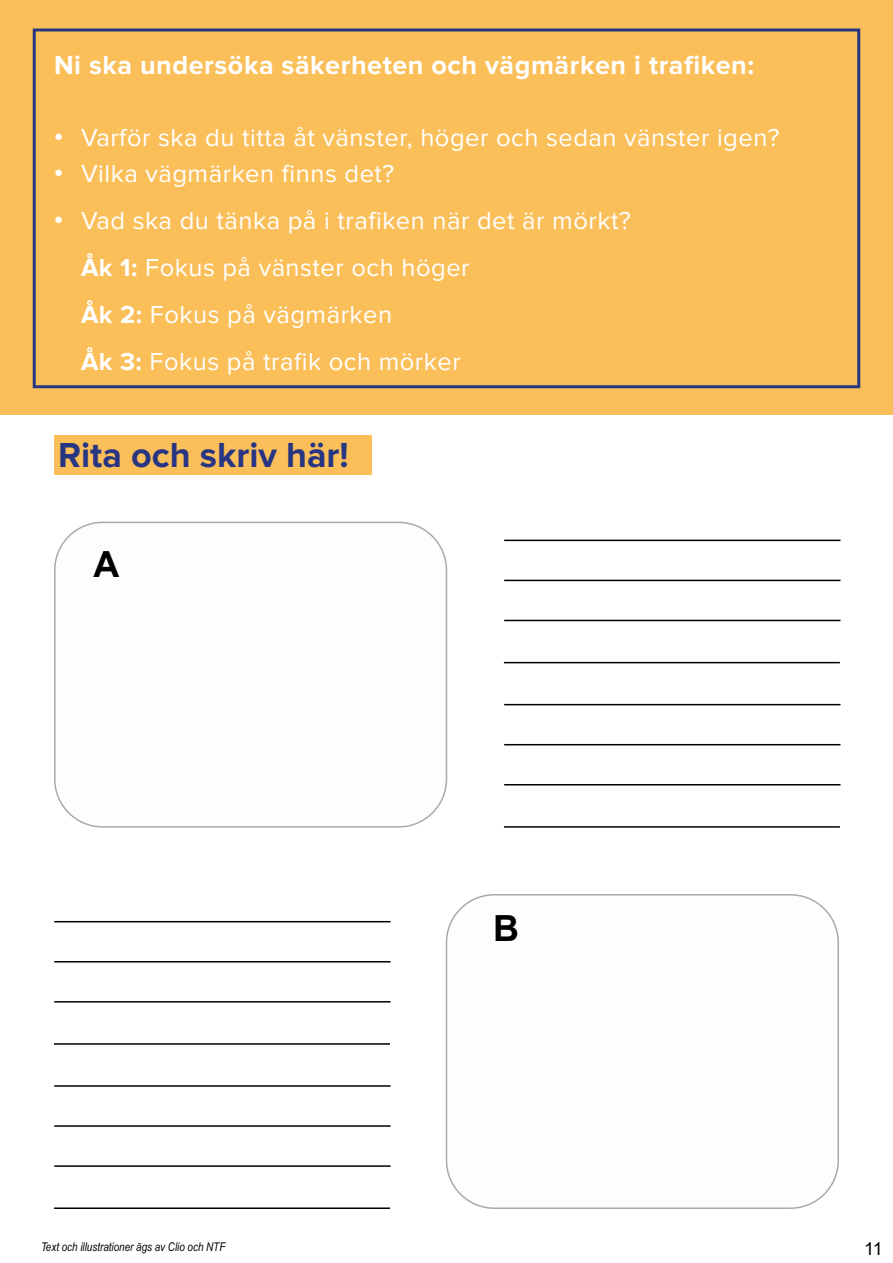
<style>
.page{position:relative;width:893px;height:1263px;background:#fff}
.page>*{position:absolute;margin:0;border:0;box-sizing:border-box;transform-origin:0 0}
.t1{font:700 36px "Proxima Nova";color:#283583}
.t2{font:700 36px "Arial";color:#000}
.t3{font:700 27px "Proxima Nova";letter-spacing:.02em;color:#fff}
.t4{font:25.5px/47px "Proxima Nova";letter-spacing:.02em;color:#fff}
.t5{font:18px "Arial";color:#000}
.t6{font:italic 12px "Arial Narrow";color:#000}
.s1{font-family:"Arial"}
.s2{font-weight:700}
</style>
<div class="page">
<div style="left:0;top:0;width:893px;height:414px;background:#fbbf5a"></div>
<div style="left:33px;top:29px;width:827px;height:359px;border:3px solid #263780"></div>
<div style="left:55px;top:522px;width:391px;height:305px;background:#f6fbfd;border-radius:48px"></div>
<div style="left:54px;top:522px;width:393px;height:306px;border:2px solid #000;border-radius:48px"></div>
<div style="left:446px;top:895px;width:392px;height:313px;background:#f6fbfd;border-radius:48px"></div>
<div style="left:446px;top:894px;width:393px;height:315px;border:2px solid #000;border-radius:48px"></div>
<div style="left:54px;top:435px;width:317px;height:39px;background:#fbbf5a"></div>
<hr style="left:504px;top:540px;width:336px;height:1px;background:#000">
<hr style="left:504px;top:580px;width:336px;height:1px;background:#000">
<hr style="left:504px;top:620px;width:336px;height:1px;background:#000">
<hr style="left:504px;top:662px;width:336px;height:1px;background:#000">
<hr style="left:504px;top:704px;width:336px;height:1px;background:#000">
<hr style="left:504px;top:744px;width:336px;height:1px;background:#000">
<hr style="left:504px;top:784px;width:336px;height:1px;background:#000">
<hr style="left:504px;top:826px;width:336px;height:2px;background:#000">
<hr style="left:54px;top:921px;width:337px;height:1px;background:#000">
<hr style="left:54px;top:961px;width:337px;height:1px;background:#000">
<hr style="left:54px;top:1001px;width:337px;height:1px;background:#000">
<hr style="left:54px;top:1043px;width:336px;height:2px;background:#000">
<hr style="left:54px;top:1085px;width:337px;height:2px;background:#000">
<hr style="left:54px;top:1125px;width:337px;height:2px;background:#000">
<hr style="left:54px;top:1165px;width:337px;height:2px;background:#000">
<hr style="left:54px;top:1207px;width:336px;height:2px;background:#000">
<p class="t3" style="left:54px;top:49px;width:702px">Ni ska undersöka säkerheten och vägmärken i trafiken:</p>
<p class="t4" style="left:54px;top:115px;width:727px"><span class="s1">•</span> Varför ska du titta åt vänster, höger och sedan vänster igen?</p>
<p class="t4" style="left:54px;top:151px;width:342px"><span class="s1">•</span> Vilka vägmärken finns det?</p>
<p class="t4" style="left:81px;top:198px;width:551px;text-indent:-27px"><span class="s1">•</span> Vad ska du tänka på i trafiken när det är mörkt?<br><span class="s2">Åk 1:</span> Fokus på vänster och höger<br><span class="s2">Åk 2:</span> Fokus på vägmärken<br><span class="s2">Åk 3:</span> Fokus på trafik och mörker</p>
<h1 class="t1" style="left:58px;top:434px;width:292px">Rita och skriv här!</h1>
<h1 class="t2" style="left:94px;top:539px;width:27px">A</h1>
<h1 class="t2" style="left:493px;top:903px;width:27px">B</h1>
<p class="t6" style="left:41px;top:1238px;width:186px">Text och illustrationer ägs av Clio och NTF</p>
<p class="t5" style="left:864px;top:1236px;width:20px">11</p>
</div>
